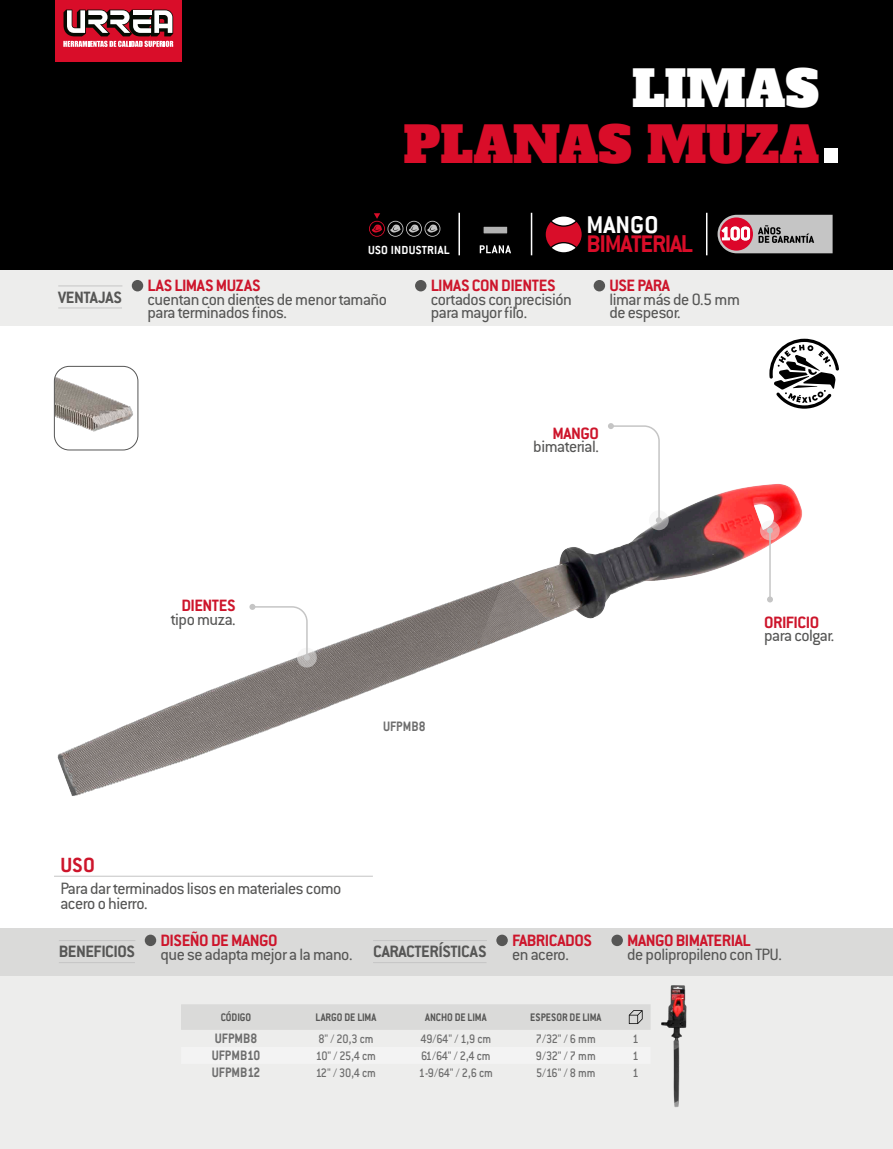
<style>
.page{position:relative;width:893px;height:1149px;background:#fff}
.page>*{position:absolute;margin:0;border:0;box-sizing:border-box;transform-origin:0 0}
.t1{font:49.5px/55.5px "Alfa Slab One";letter-spacing:-.005em;color:#d90d29}
.t2{font:700 26.55px "Conduit ITC";letter-spacing:-.05em;color:#d90d29}
.t3{font:700 26.55px "Conduit ITC";color:#fff}
.t4{font:700 22.5px "Conduit ITC Std";color:#cd152b}
.t5{font:18px/13.5px "Conduit ITC Std";letter-spacing:-.025em;color:#565655}
.t6{font:700 18px "Conduit ITC Std";letter-spacing:-.025em;color:#cd152b}
.t7{font:700 18px "Conduit ITC Std";letter-spacing:-.025em;color:#565655}
.t8{font:700 15px "Conduit ITC Std";color:#6e6e6e;scale:.9 1}
.t9{font:500 13.5px "Conduit ITC Std";letter-spacing:-.03em;color:#6e6e6e;scale:.9 1}
.t10{font:700 12.9px "Conduit ITC";letter-spacing:.02em;color:#fff}
.t11{font:700 12px "Conduit ITC Std";letter-spacing:-.005em;color:#565655;scale:.9 1}
.s1{color:#fff}
.s2{font-size:87px;color:#fff}
</style>
<div class="page">
<div style="left:0;top:942px;width:893px;height:206px;background:#ededec"></div>
<div style="left:0;top:270px;width:893px;height:56px;background:#ededec"></div>
<div style="left:0;top:0;width:893px;height:270px;background:#000"></div>
<div style="left:0;top:927px;width:893px;height:48px;background:#dadad9"></div>
<hr style="left:458px;top:213px;width:2px;height:42px;background:#fff">
<hr style="left:531px;top:213px;width:1px;height:42px;background:#fff">
<hr style="left:706px;top:213px;width:1px;height:42px;background:#fff">
<svg style="left:369px;top:213px;width:71px;height:24px"></svg>
<svg style="left:480px;top:245px;width:31px;height:8px"></svg>
<svg style="left:483px;top:226px;width:25px;height:8px"></svg>
<div style="left:552px;top:243px;width:24px;height:9px;background:#fff;border-radius:50%"></div>
<svg style="left:552px;top:216px;width:23px;height:9px"></svg>
<svg style="left:546px;top:222px;width:36px;height:25px"></svg>
<svg style="left:717px;top:215px;width:116px;height:38px;background:#b5989d"></svg>
<hr style="left:58px;top:285px;width:64px;height:1px;background:#c5c5c5">
<hr style="left:58px;top:307px;width:64px;height:1px;background:#c5c5c5">
<div style="left:132px;top:280px;width:11px;height:11px;background:#565655;border-radius:50%"></div>
<div style="left:415px;top:280px;width:11px;height:11px;background:#565655;border-radius:50%"></div>
<div style="left:594px;top:280px;width:11px;height:11px;background:#565655;border-radius:50%"></div>
<svg style="left:769px;top:338px;width:70px;height:70px"></svg>
<img style="left:57px;top:450px;width:745px;height:346px">
<svg style="left:760px;top:520px;width:20px;height:20px"></svg>
<svg style="left:767px;top:527px;width:6px;height:6px"></svg>
<svg style="left:649px;top:510px;width:20px;height:20px"></svg>
<hr style="left:54px;top:875px;width:319px;height:1px;background:#c5c5c5">
<svg style="left:608px;top:423px;width:54px;height:100px"></svg>
<hr style="left:769px;top:530px;width:2px;height:69px;background:#c5c5c5">
<svg style="left:767px;top:596px;width:6px;height:6px"></svg>
<img style="left:54px;top:366px;width:84px;height:84px">
<div style="left:54px;top:366px;width:84px;height:84px;border:1px solid #565655;border-radius:15px"></div>
<svg style="left:297px;top:647px;width:20px;height:20px"></svg>
<svg style="left:249px;top:603px;width:61px;height:57px"></svg>
<hr style="left:373px;top:940px;width:114px;height:1px;background:#c5c5c5">
<hr style="left:373px;top:962px;width:113px;height:1px;background:#c5c5c5">
<hr style="left:59px;top:940px;width:76px;height:1px;background:#c5c5c5">
<hr style="left:59px;top:962px;width:76px;height:1px;background:#c5c5c5">
<div style="left:496px;top:934px;width:12px;height:11px;background:#565655;border-radius:50%"></div>
<div style="left:611px;top:934px;width:12px;height:11px;background:#565655;border-radius:50%"></div>
<div style="left:145px;top:934px;width:11px;height:11px;background:#565655;border-radius:50%"></div>
<img style="left:661px;top:985px;width:26px;height:123px">
<div style="left:181px;top:1004px;width:470px;height:25px;background:#dadad9"></div>
<div style="left:55px;top:0;width:127px;height:62px;background:#d90d29"></div>
<svg style="left:63px;top:10px;width:110px;height:37px"></svg>
<h1 class="t1" style="left:403px;top:62px;width:441px;text-indent:229px"><span class="s1">LIMAS<br></span>PLANAS MUZA<span class="s2">.</span></h1>
<p class="t7" style="left:58px;top:286px;width:65px">VENTAJAS</p>
<p class="t10" style="left:368px;top:242px;width:83px">USO INDUSTRIAL</p>
<p class="t6" style="left:147px;top:275px;width:115px">LAS LIMAS MUZAS</p>
<p class="t5" style="left:147px;top:292px;width:241px">cuentan con dientes de menor tamaño para terminados finos.</p>
<p class="t6" style="left:431px;top:275px;width:126px">LIMAS CON DIENTES</p>
<p class="t5" style="left:431px;top:292px;width:143px">cortados con precisión para mayor filo.</p>
<h2 class="t3" style="left:586px;top:209px;width:73px">MANGO</h2>
<h2 class="t2" style="left:586px;top:228px;width:108px">BIMATERIAL</h2>
<p class="t6" style="left:609px;top:275px;width:62px">USE PARA</p>
<p class="t5" style="left:609px;top:292px;width:132px">limar más de 0.5 mm de espesor.</p>
<p class="t6" style="left:553px;top:422px;width:48px">MANGO</p>
<p class="t5" style="left:533px;top:439px;width:67px">bimaterial.</p>
<p class="t6" style="left:181px;top:594px;width:56px">DIENTES</p>
<p class="t5" style="left:171px;top:611px;width:66px">tipo muza.</p>
<p class="t8" style="left:383px;top:716px;width:49px">UFPMB8</p>
<p class="t4" style="left:60px;top:851px;width:36px">USO</p>
<p class="t5" style="left:60px;top:879px;width:283px;line-height:15px">Para dar terminados lisos en materiales como acero o hierro.</p>
<p class="t6" style="left:764px;top:611px;width:57px">ORIFICIO</p>
<p class="t5" style="left:764px;top:628px;width:72px">para colgar.</p>
<p class="t6" style="left:160px;top:929px;width:119px">DISEÑO DE MANGO</p>
<p class="t5" style="left:160px;top:946px;width:194px">que se adapta mejor a la mano.</p>
<p class="t7" style="left:59px;top:940px;width:78px">BENEFICIOS</p>
<p class="t7" style="left:373px;top:940px;width:115px">CARACTERÍSTICAS</p>
<p class="t6" style="left:512px;top:929px;width:81px">FABRICADOS</p>
<p class="t5" style="left:512px;top:946px;width:58px">en acero.</p>
<p class="t6" style="left:627px;top:929px;width:125px">MANGO BIMATERIAL</p>
<p class="t5" style="left:627px;top:946px;width:156px">de polipropileno con TPU.</p>
<p class="t11" style="left:221px;top:1009px;width:35px">CÓDIGO</p>
<p class="t11" style="left:316px;top:1009px;width:69px">LARGO DE LIMA</p>
<p class="t11" style="left:425px;top:1009px;width:70px">ANCHO DE LIMA</p>
<p class="t11" style="left:530px;top:1009px;width:81px">ESPESOR DE LIMA</p>
<p class="t8" style="left:215px;top:1028px;width:49px">UFPMB8</p>
<p class="t9" style="left:318px;top:1029px;width:63px">8" / 20,3 cm</p>
<p class="t9" style="left:421px;top:1029px;width:80px">49/64" / 1,9 cm</p>
<p class="t9" style="left:536px;top:1029px;width:68px">7/32" / 6 mm</p>
<p class="t9" style="left:633px;top:1029px;width:8px">1</p>
<p class="t8" style="left:212px;top:1045px;width:55px">UFPMB10</p>
<p class="t9" style="left:316px;top:1046px;width:68px">10" / 25,4 cm</p>
<p class="t9" style="left:421px;top:1046px;width:79px">61/64" / 2,4 cm</p>
<p class="t9" style="left:536px;top:1046px;width:68px">9/32" / 7 mm</p>
<p class="t9" style="left:633px;top:1046px;width:8px">1</p>
<p class="t8" style="left:212px;top:1062px;width:55px">UFPMB12</p>
<p class="t9" style="left:316px;top:1063px;width:68px">12" / 30,4 cm</p>
<p class="t9" style="left:419px;top:1063px;width:84px">1-9/64" / 2,6 cm</p>
<p class="t9" style="left:536px;top:1063px;width:68px">5/16" / 8 mm</p>
<p class="t9" style="left:633px;top:1063px;width:8px">1</p>
</div>
